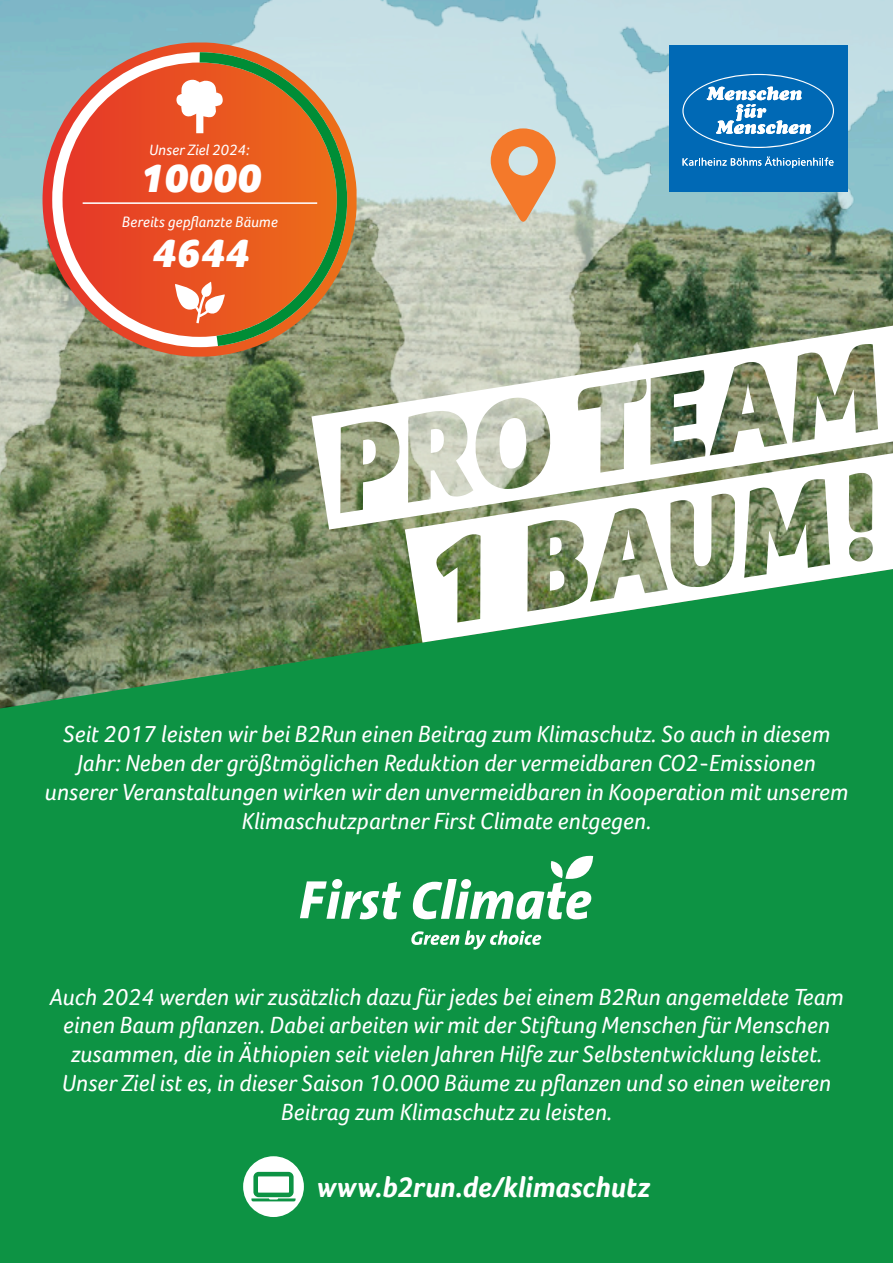
<style>
.page{position:relative;width:893px;height:1263px;background:#0d9344}
.page>*{position:absolute;margin:0;border:0;box-sizing:border-box;transform-origin:0 0}
.t1{font:italic 900 41.25px/75.3px "Foco";color:#fff}
.t2{font:italic 700 29.55px "Foco";color:#fff}
.Absatzformat_2{font:italic 24px/28.8px "Foco";color:#fff;text-align:center}
.t3{font:italic 15.45px "Foco";color:#fff}
</style>
<div class="page">
<img style="left:0;top:667px;width:265px;height:42px">
<img style="left:0;top:0;width:893px;height:667px">
<div style="left:669px;top:46px;width:178px;height:146px;background:#0069b5"></div>
<svg style="left:682px;top:74px;width:152px;height:74px"></svg>
<svg style="left:683px;top:157px;width:150px;height:11px"></svg>
<svg style="left:491px;top:128px;width:65px;height:94px;background:#e1a77b"></svg>
<svg style="left:43px;top:43px;width:314px;height:314px;background:#aba695"></svg>
<svg style="left:47px;top:47px;width:142px;height:305px;background:#d86e57"></svg>
<hr style="left:83px;top:202px;width:234px;height:2px;background:#fff">
<svg style="left:175px;top:282px;width:14px;height:41px"></svg>
<svg style="left:176px;top:77px;width:13px;height:56px"></svg>
<svg style="left:189px;top:47px;width:164px;height:305px;background:#ce7840"></svg>
<svg style="left:243px;top:1156px;width:61px;height:61px"></svg>
<svg style="left:311px;top:296px;width:582px;height:233px;background:#acb49e"></svg>
<svg style="left:405px;top:409px;width:488px;height:233px;background:#abc4aa"></svg>
<svg style="left:411px;top:930px;width:130px;height:19px"></svg>
<svg style="left:300px;top:879px;width:101px;height:40px"></svg>
<svg style="left:413px;top:856px;width:180px;height:63px"></svg>
<p class="t3" style="left:149px;top:141px;width:102px">Unser Ziel 2024:</p>
<p class="t1" style="left:139px;top:140px;width:123px">10000<br>4644</p>
<p class="t3" style="left:122px;top:213px;width:158px">Bereits gepflanzte Bäume</p>
<p class="Absatzformat_2" style="left:45px;top:720px;width:805px">Seit 2017 leisten wir bei B2Run einen Beitrag zum Klimaschutz. So auch in diesem Jahr: Neben der größtmöglichen Reduktion der vermeidbaren CO2-Emissionen unserer Veranstaltungen wirken wir den unvermeidbaren in Kooperation mit unserem Klimaschutzpartner First Climate entgegen.</p>
<p class="Absatzformat_2" style="left:49px;top:982px;width:796px">Auch 2024 werden wir zusätzlich dazu für jedes bei einem B2Run angemeldete Team einen Baum pflanzen. Dabei arbeiten wir mit der Stiftung Menschen für Menschen zusammen, die in Äthiopien seit vielen Jahren Hilfe zur Selbstentwicklung leistet.<br>Unser Ziel ist es, in dieser Saison 10.000 Bäume zu pflanzen und so einen weiteren Beitrag zum Klimaschutz zu leisten.</p>
<p class="t2" style="left:317px;top:1170px;width:335px">www.b2run.de/klimaschutz</p>
</div>
